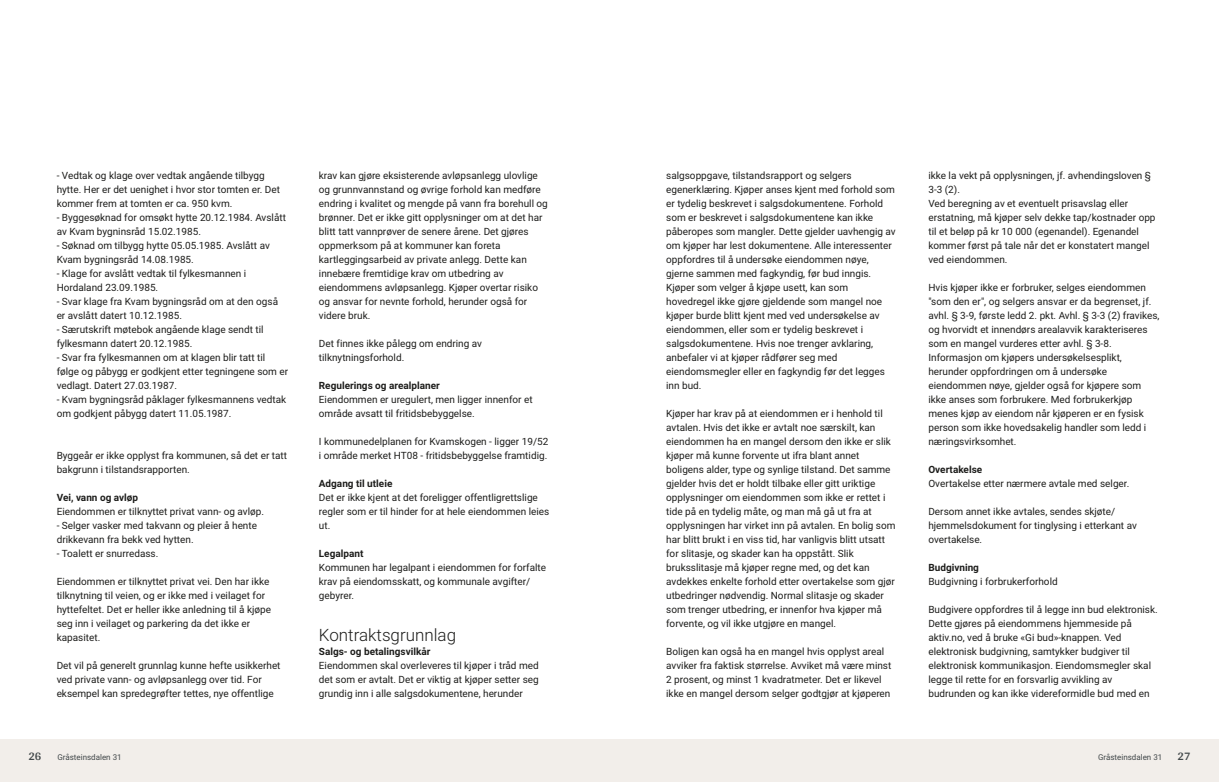
<style>
.page{position:relative;width:1219px;height:782px;background:#fff}
.page>*{position:absolute;margin:0;border:0;box-sizing:border-box;transform-origin:0 0}
.t1{font:300 17px "Roboto Vitec";color:#1d1d1b}
.t2{font:700 12px "Arya";color:#414749}
.t3{font:10px/14px "Roboto Vitec";color:#1d1d1b}
.t4{font:700 10px "Roboto Vitec";color:#1d1d1b}
.t5{font:8px "Roboto Vitec";color:#414749}
</style>
<div class="page">
<div style="left:0;top:739px;width:612px;height:42px;background:#f2eeea"></div>
<div style="left:607px;top:739px;width:612px;height:42px;background:#f2eeea"></div>
<p class="t3" style="left:57px;top:167px;width:233px">‑ Vedtak og klage over vedtak angående tilbygg hytte. Her er det uenighet i hvor stor tomten er. Det kommer frem at tomten er ca. 950 kvm.<br>‑ Byggesøknad for omsøkt hytte 20.12.1984. Avslått av Kvam bygninsråd 15.02.1985.<br>‑ Søknad om tilbygg hytte 05.05.1985. Avslått av Kvam bygningsråd 14.08.1985.<br>‑ Klage for avslått vedtak til fylkesmannen i Hordaland 23.09.1985.<br>‑ Svar klage fra Kvam bygningsråd om at den også er avslått datert 10.12.1985.<br>‑ Særutskrift møtebok angående klage sendt til fylkesmann datert 20.12.1985.<br>‑ Svar fra fylkesmannen om at klagen blir tatt til følge og påbygg er godkjent etter tegningene som er vedlagt. Datert 27.03.1987.<br>‑ Kvam bygningsråd påklager fylkesmannens vedtak om godkjent påbygg datert 11.05.1987.</p>
<p class="t3" style="left:57px;top:447px;width:232px">Byggeår er ikke opplyst fra kommunen, så det er tatt bakgrunn i tilstandsrapporten.</p>
<p class="t4" style="left:57px;top:490px;width:83px">Vei, vann og avløp</p>
<p class="t3" style="left:57px;top:503px;width:209px">Eiendommen er tilknyttet privat vann‑ og avløp. ‑ Selger vasker med takvann og pleier å hente drikkevann fra bekk ved hytten.<br>‑ Toalett er snurredass.</p>
<p class="t3" style="left:57px;top:573px;width:216px">Eiendommen er tilknyttet privat vei. Den har ikke tilknytning til veien, og er ikke med i veilaget for hyttefeltet. Det er heller ikke anledning til å kjøpe seg inn i veilaget og parkering da det ikke er kapasitet.</p>
<p class="t3" style="left:57px;top:657px;width:225px">Det vil på generelt grunnlag kunne hefte usikkerhet ved private vann‑ og avløpsanlegg over tid. For eksempel kan spredegrøfter tettes, nye offentlige</p>
<p class="t2" style="left:28px;top:749px;width:15px">26</p>
<p class="t5" style="left:57px;top:751px;width:66px">Gråsteinsdalen 31</p>
<p class="t3" style="left:319px;top:167px;width:230px">krav kan gjøre eksisterende avløpsanlegg ulovlige og grunnvannstand og øvrige forhold kan medføre endring i kvalitet og mengde på vann fra borehull og brønner. Det er ikke gitt opplysninger om at det har blitt tatt vannprøver de senere årene. Det gjøres oppmerksom på at kommuner kan foreta kartleggingsarbeid av private anlegg. Dette kan innebære fremtidige krav om utbedring av eiendommens avløpsanlegg. Kjøper overtar risiko og ansvar for nevnte forhold, herunder også for videre bruk.</p>
<p class="t3" style="left:319px;top:335px;width:165px">Det finnes ikke pålegg om endring av tilknytningsforhold.</p>
<p class="t4" style="left:319px;top:378px;width:122px">Regulerings og arealplaner</p>
<p class="t3" style="left:319px;top:391px;width:215px">Eiendommen er uregulert, men ligger innenfor et område avsatt til fritidsbebyggelse.</p>
<p class="t3" style="left:319px;top:433px;width:231px">I kommunedelplanen for Kvamskogen ‑ ligger 19/52 i område merket HT08 ‑ fritidsbebyggelse framtidig.</p>
<p class="t4" style="left:319px;top:476px;width:75px">Adgang til utleie</p>
<p class="t3" style="left:319px;top:489px;width:232px">Det er ikke kjent at det foreligger offentligrettslige regler som er til hinder for at hele eiendommen leies ut.</p>
<p class="t4" style="left:319px;top:546px;width:46px">Legalpant</p>
<p class="t3" style="left:319px;top:559px;width:229px">Kommunen har legalpant i eiendommen for forfalte krav på eiendomsskatt, og kommunale avgifter/ gebyrer.</p>
<h1 class="t1" style="left:319px;top:622px;width:139px">Kontraktsgrunnlag</h1>
<p class="t4" style="left:319px;top:644px;width:113px">Salgs‑ og betalingsvilkår</p>
<p class="t3" style="left:319px;top:657px;width:221px;text-align:justify">Eiendommen skal overleveres til kjøper i tråd med det som er avtalt. Det er viktig at kjøper setter seg grundig inn i alle salgsdokumentene, herunder</p>
<p class="t3" style="left:666px;top:167px;width:231px">salgsoppgave, tilstandsrapport og selgers egenerklæring. Kjøper anses kjent med forhold som er tydelig beskrevet i salgsdokumentene. Forhold som er beskrevet i salgsdokumentene kan ikke påberopes som mangler. Dette gjelder uavhengig av om kjøper har lest dokumentene. Alle interessenter oppfordres til å undersøke eiendommen nøye, gjerne sammen med fagkyndig, før bud inngis.<br>Kjøper som velger å kjøpe usett, kan som hovedregel ikke gjøre gjeldende som mangel noe kjøper burde blitt kjent med ved undersøkelse av eiendommen, eller som er tydelig beskrevet i salgsdokumentene. Hvis noe trenger avklaring, anbefaler vi at kjøper rådfører seg med eiendomsmegler eller en fagkyndig før det legges inn bud.</p>
<p class="t3" style="left:666px;top:405px;width:231px">Kjøper har krav på at eiendommen er i henhold til avtalen. Hvis det ikke er avtalt noe særskilt, kan eiendommen ha en mangel dersom den ikke er slik kjøper må kunne forvente ut ifra blant annet boligens alder, type og synlige tilstand. Det samme gjelder hvis det er holdt tilbake eller gitt uriktige opplysninger om eiendommen som ikke er rettet i tide på en tydelig måte, og man må gå ut fra at opplysningen har virket inn på avtalen. En bolig som har blitt brukt i en viss tid, har vanligvis blitt utsatt for slitasje, og skader kan ha oppstått. Slik bruksslitasje må kjøper regne med, og det kan avdekkes enkelte forhold etter overtakelse som gjør utbedringer nødvendig. Normal slitasje og skader som trenger utbedring, er innenfor hva kjøper må forvente, og vil ikke utgjøre en mangel.</p>
<p class="t3" style="left:666px;top:643px;width:227px">Boligen kan også ha en mangel hvis opplyst areal avviker fra faktisk størrelse. Avviket må være minst 2 prosent, og minst 1 kvadratmeter. Det er likevel ikke en mangel dersom selger godtgjør at kjøperen</p>
<p class="t3" style="left:928px;top:167px;width:229px">ikke la vekt på opplysningen, jf. avhendingsloven § 3‑3 (2).<br>Ved beregning av et eventuelt prisavslag eller erstatning, må kjøper selv dekke tap/kostnader opp til et beløp på kr 10 000 (egenandel). Egenandel kommer først på tale når det er konstatert mangel ved eiendommen.</p>
<p class="t3" style="left:928px;top:279px;width:233px">Hvis kjøper ikke er forbruker, selges eiendommen "som den er", og selgers ansvar er da begrenset, jf. avhl. § 3‑9, første ledd 2. pkt. Avhl. § 3‑3 (2) fravikes, og hvorvidt et innendørs arealavvik karakteriseres som en mangel vurderes etter avhl. § 3‑8.<br>Informasjon om kjøpers undersøkelsesplikt, herunder oppfordringen om å undersøke eiendommen nøye, gjelder også for kjøpere som ikke anses som forbrukere. Med forbrukerkjøp menes kjøp av eiendom når kjøperen er en fysisk person som ikke hovedsakelig handler som ledd i næringsvirksomhet.</p>
<p class="t4" style="left:928px;top:462px;width:55px">Overtakelse</p>
<p class="t3" style="left:928px;top:475px;width:202px">Overtakelse etter nærmere avtale med selger.</p>
<p class="t3" style="left:928px;top:503px;width:210px">Dersom annet ikke avtales, sendes skjøte/ hjemmelsdokument for tinglysing i etterkant av overtakelse.</p>
<p class="t4" style="left:928px;top:560px;width:52px">Budgivning</p>
<p class="t3" style="left:928px;top:573px;width:131px">Budgivning i forbrukerforhold</p>
<p class="t3" style="left:928px;top:601px;width:231px">Budgivere oppfordres til å legge inn bud elektronisk.<br>Dette gjøres på eiendommens hjemmeside på aktiv.no, ved å bruke «Gi bud»‑knappen. Ved elektronisk budgivning, samtykker budgiver til elektronisk kommunikasjon. Eiendomsmegler skal legge til rette for en forsvarlig avvikling av budrunden og kan ikke videreformidle bud med en</p>
<p class="t5" style="left:1098px;top:751px;width:66px">Gråsteinsdalen 31</p>
<p class="t2" style="left:1177px;top:749px;width:15px">27</p>
</div>
